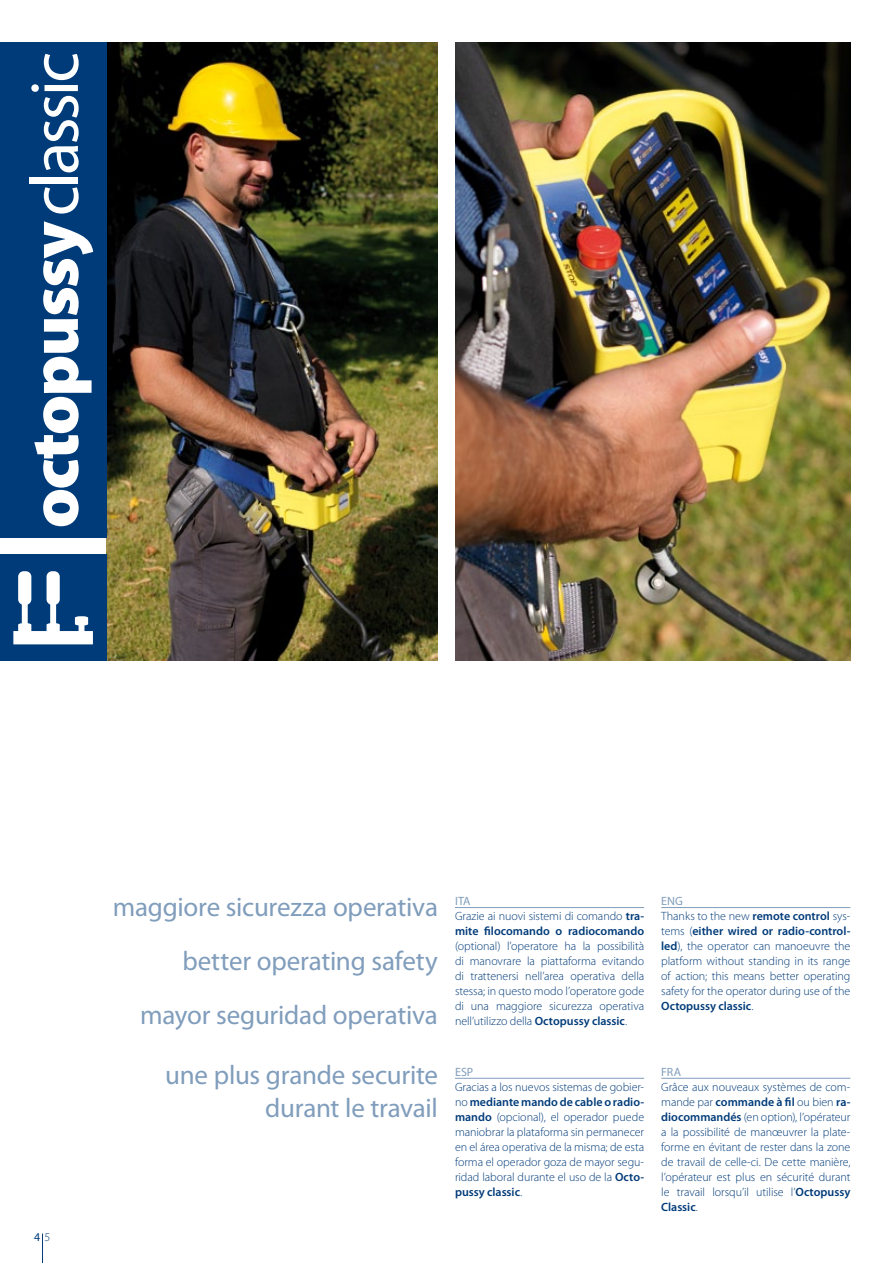
<style>
.page{position:relative;width:893px;height:1263px;background:#fff}
.page>*{position:absolute;margin:0;border:0;box-sizing:border-box;transform-origin:0 0}
.t1{font:900 69px "Myriad Pro";letter-spacing:-.03em;color:#fff}
.t2{font:27px/54px "Myriad Pro";letter-spacing:-.01em;color:#809dbc;text-align:right}
.t3{font:300 12px/15px "Myriad Pro";letter-spacing:-.005em;color:#003b79;text-align:justify}
.t4{font:600 12px/15px "Myriad Pro";color:#003b79}
.t5{font:12px "Myriad Pro";letter-spacing:.005em;color:#809dbc}
.t6{font:12px "Myriad Pro";color:#003b79}
.s1{font-weight:400}
.s2{font-weight:300}
.s3{font-weight:400;color:#809dbc}
.s4{font-weight:600}
</style>
<div class="page">
<img style="left:455px;top:43px;width:395px;height:618px">
<img style="left:106px;top:43px;width:332px;height:618px">
<hr style="left:42px;top:1233px;width:1px;height:30px;background:#003b79">
<hr style="left:455px;top:907px;width:189px;height:1px;background:#809dbc">
<hr style="left:661px;top:907px;width:189px;height:1px;background:#809dbc">
<div style="left:0;top:43px;width:106px;height:495px;background:#003b79"></div>
<div style="left:0;top:555px;width:106px;height:106px;background:#003b79"></div>
<hr style="left:661px;top:1078px;width:189px;height:1px;background:#809dbc">
<hr style="left:455px;top:1078px;width:189px;height:1px;background:#809dbc">
<svg style="left:13px;top:571px;width:80px;height:73px"></svg>
<h1 class="t1" style="left:9px;top:528px;width:478px;rotate:-90deg">octopussy<span class="s1">classic</span></h1>
<p class="t6" style="left:34px;top:1230px;width:18px">4 <span class="s2">5</span></p>
<h2 class="t2" style="left:113px;top:880px;width:327px">maggiore sicurezza operativa better operating safety mayor seguridad operativa</h2>
<h2 class="t2" style="left:165px;top:1058px;width:274px;line-height:33px">une plus grande securite durant le travail</h2>
<p class="t4" style="left:455px;top:893px;width:191px"><span class="s3">ITA<br></span><span class="s2">Grazie ai nuovi sistemi di comando</span> tra&shy;mite filocomando o radiocomando</p>
<p class="t3" style="left:455px;top:938px;width:191px">(optional) l’operatore ha la possibilità di manovrare la piattaforma evitando di trattenersi nell’area operativa della stessa; in questo modo l’operatore gode di una maggiore sicurezza operativa nell’utilizzo della <span class="s4">Octopussy classic</span>.</p>
<p class="t5" style="left:455px;top:1064px;width:20px">ESP</p>
<p class="t3" style="left:455px;top:1079px;width:191px">Gracias a los nuevos sistemas de gobier&shy;no <span class="s4">mediante mando de cable o radio&shy;mando</span> (opcional), el operador puede maniobrar la plataforma sin permanecer en el área operativa de la misma; de esta forma el operador goza de mayor segu&shy;ridad laboral durante el uso de la <span class="s4">Octo&shy;pussy classic</span>.</p>
<p class="t3" style="left:661px;top:893px;width:191px;text-align:left"><span class="s3">ENG<br></span>Thanks to the new <span class="s4">remote control</span> sys&shy;tems (<span class="s4">either wired or radio-control&shy;led</span>), the operator can manoeuvre the platform without standing in its range of action; this means better operating safety for the operator during use of the<br><span class="s4">Octopussy classic</span>.</p>
<p class="t5" style="left:661px;top:1064px;width:21px">FRA</p>
<p class="t3" style="left:661px;top:1079px;width:191px">Grâce aux nouveaux systèmes de com&shy;mande par <span class="s4">commande à fil</span> ou bien <span class="s4">ra&shy;diocommandés</span> (en option), l’opérateur a la possibilité de manœuvrer la plate&shy;forme en évitant de rester dans la zone de travail de celle-ci. De cette manière, l’opérateur est plus en sécurité durant le travail lorsqu’il utilise l’<span class="s4">Octopussy Classic</span>.</p>
</div>
